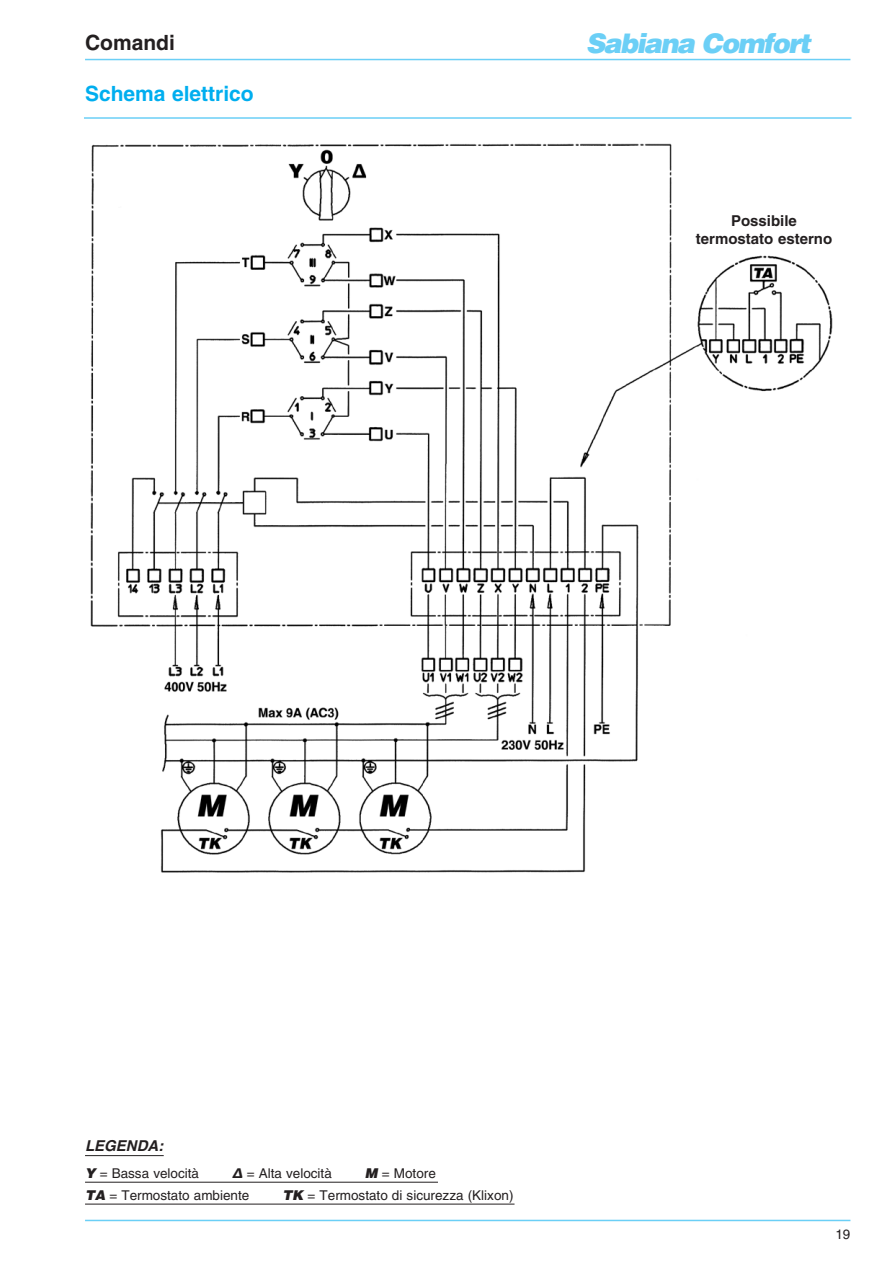
<style>
.page{position:relative;width:893px;height:1263px;background:#fff}
.page>*{position:absolute;margin:0;border:0;box-sizing:border-box;transform-origin:0 0}
.t1{font:italic 900 27px "Helvetica";letter-spacing:-.06em;color:#6bcff6}
.t2{font:700 21px "Helvetica";color:#00aeef}
.t3{font:700 21px "Helvetica";color:#231f20}
.t4{font:700 15px/18px "Helvetica";color:#231f20;text-align:center}
.t5{font:italic 700 15px "Helvetica";color:#231f20}
.t6{font:13.5px "Helvetica";color:#231f20}
.s1{font-weight:900;font-style:italic}
.s2{font-family:"Helvetica LT Std";font-weight:900;font-style:italic}
</style>
<div class="page">
<hr style="left:85px;top:1220px;width:765px;height:1px;background:#6bcff6">
<img style="left:90px;top:143px;width:743px;height:730px">
<hr style="left:84px;top:117px;width:767px;height:2px;background:#6bcff6">
<hr style="left:85px;top:59px;width:765px;height:1px;background:#6bcff6">
<hr style="left:85px;top:1155px;width:79px;height:1px;background:#231f20">
<hr style="left:85px;top:1182px;width:353px;height:1px;background:#231f20">
<hr style="left:85px;top:1204px;width:429px;height:1px;background:#231f20">
<h2 class="t3" style="left:85px;top:30px;width:91px">Comandi</h2>
<h1 class="t1" style="left:586px;top:26px;width:226px">Sabiana Comfort</h1>
<h2 class="t2" style="left:85px;top:81px;width:170px">Schema elettrico</h2>
<p class="t4" style="left:696px;top:212px;width:138px">Possibile termostato esterno</p>
<p class="t5" style="left:85px;top:1137px;width:80px">LEGENDA:</p>
<p class="t6" style="left:85px;top:1165px;width:116px"><span class="s1">Y</span> = Bassa velocità</p>
<p class="t6" style="left:232px;top:1165px;width:101px"><span class="s2">∆</span> = Alta velocità</p>
<p class="t6" style="left:365px;top:1165px;width:72px"><span class="s1">M</span> = Motore</p>
<p class="t6" style="left:85px;top:1187px;width:166px"><span class="s1">TA</span> = Termostato ambiente</p>
<p class="t6" style="left:282px;top:1187px;width:233px"><span class="s1">TK</span> = Termostato di sicurezza (Klixon)</p>
<p class="t6" style="left:835px;top:1227px;width:17px">19</p>
</div>
